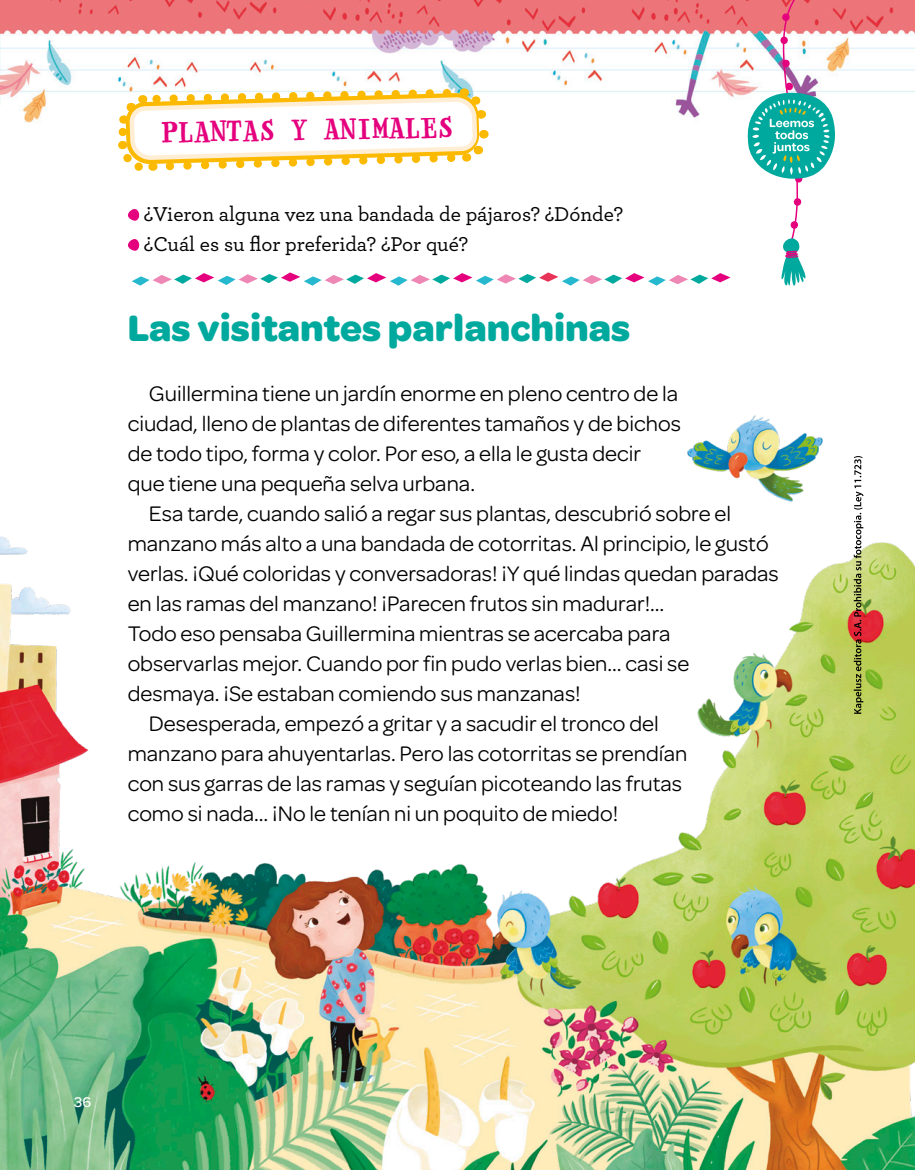
<style>
.page{position:relative;width:915px;height:1170px;background:#fff}
.page>*{position:absolute;margin:0;border:0;box-sizing:border-box;transform-origin:0 0}
.desarrollo_tit-len_M{font:700 39px "Omnes";color:#00a99d}
.capitulo_titulo-len{font:700 27px "Handwriter OT";color:#e5007d}
.desarrollo_txtCentra{font:22.5px/30px "Omnes";color:#000}
.prelectura_Min{font:500 21px "Archer";color:#000}
.t1{font:500 15px "Omnes";color:#fff}
</style>
<div class="page">
<img style="left:0;top:0;width:914px;height:123px">
<img style="left:0;top:415px;width:914px;height:754px">
<svg style="left:132px;top:272px;width:598px;height:14px"></svg>
<svg style="left:114px;top:85px;width:377px;height:86px"></svg>
<svg style="left:741px;top:0;width:94px;height:286px"></svg>
<svg style="left:128px;top:209px;width:11px;height:12px"></svg>
<svg style="left:128px;top:239px;width:11px;height:12px"></svg>
<svg style="left:853px;top:456px;width:10px;height:257px"></svg>
<p class="capitulo_titulo-len" style="left:161px;top:117px;width:293px;rotate:-1deg">PLANTAS Y ANIMALES</p>
<p class="prelectura_Min" style="left:144px;top:198px;width:480px">¿Vieron alguna vez una bandada de pájaros? ¿Dónde?</p>
<p class="prelectura_Min" style="left:144px;top:228px;width:325px">¿Cuál es su flor preferida? ¿Por qué?</p>
<p class="desarrollo_tit-len_M" style="left:128px;top:299px;width:504px">Las visitantes parlanchinas</p>
<p class="desarrollo_txtCentra" style="left:128px;top:377px;width:554px;text-indent:21px">Guillermina tiene un jardín enorme en pleno centro de la ciudad, lleno de plantas de diferentes tamaños y de bichos de todo tipo, forma y color. Por eso, a ella le gusta decir que tiene una pequeña selva urbana.</p>
<p class="desarrollo_txtCentra" style="left:128px;top:497px;width:652px;text-indent:21px">Esa tarde, cuando salió a regar sus plantas, descubrió sobre el manzano más alto a una bandada de cotorritas. Al principio, le gustó verlas. ¡Qué coloridas y conversadoras! ¡Y qué lindas quedan paradas en las ramas del manzano! ¡Parecen frutos sin madurar!…<br>Todo eso pensaba Guillermina mientras se acercaba para observarlas mejor. Cuando por fin pudo verlas bien… casi se desmaya. ¡Se estaban comiendo sus manzanas!</p>
<p class="desarrollo_txtCentra" style="left:128px;top:707px;width:561px;text-indent:21px">Desesperada, empezó a gritar y a sacudir el tronco del manzano para ahuyentarlas. Pero las cotorritas se prendían con sus garras de las ramas y seguían picoteando las frutas como si nada… ¡No le tenían ni un poquito de miedo!</p>
<p class="t1" style="left:74px;top:1091px;width:18px">36</p>
</div>
